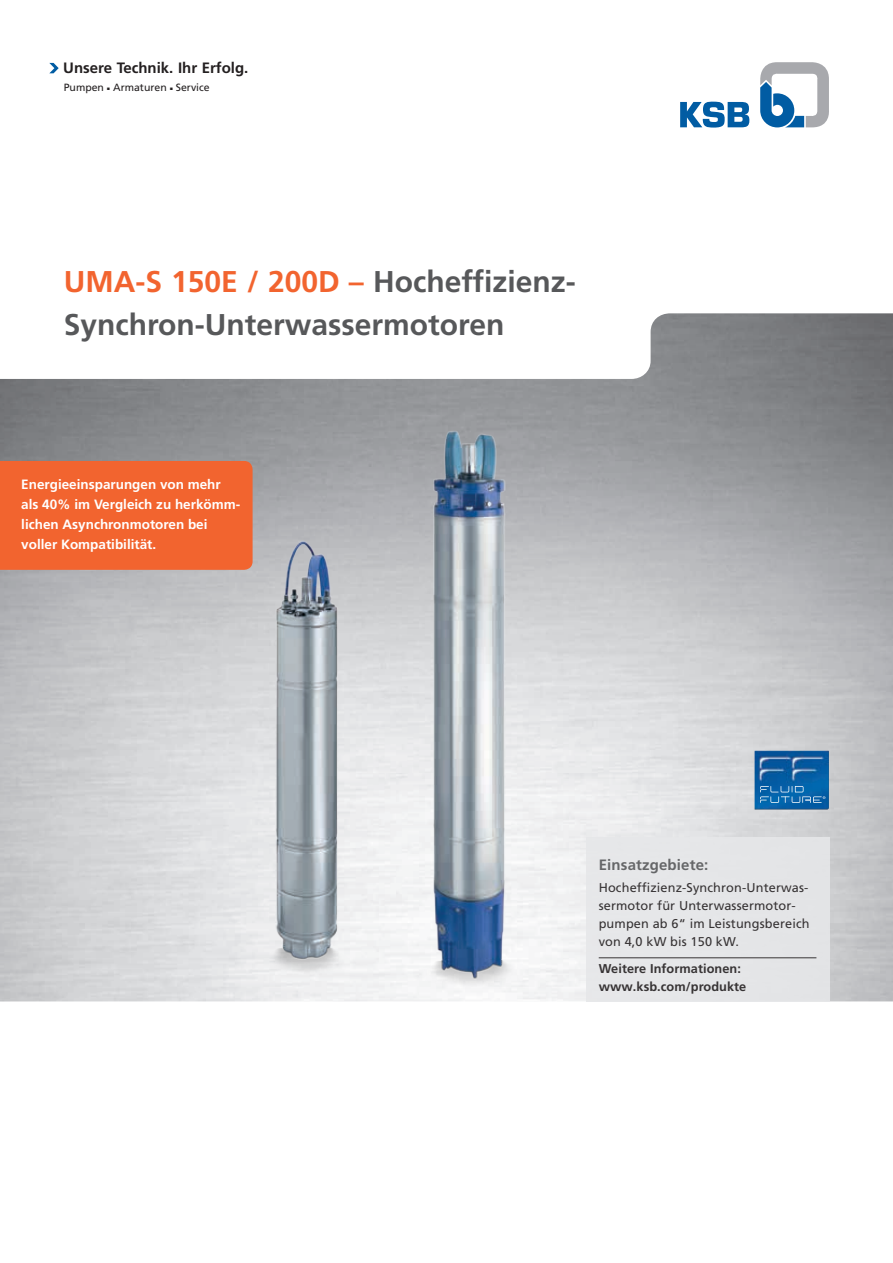
<style>
.page{position:relative;width:893px;height:1263px;background:#fff}
.page>*{position:absolute;margin:0;border:0;box-sizing:border-box;transform-origin:0 0}
.t1{font:700 30px/43.7px "Frutiger LT Pro";color:#57585a}
.t2{font:700 15px "Frutiger LT Pro";color:#231f20}
.t3{font:700 15px "Frutiger LT Pro";letter-spacing:.01em;color:#57585a}
.t4{font:700 13.5px/20.2px "Frutiger LT Pro";color:#fff}
.t5{font:12.75px/18px "Frutiger LT Pro";letter-spacing:.01em;color:#231f20}
.t6{font:700 12.75px/18px "Frutiger LT Pro";letter-spacing:.005em;color:#231f20}
.t7{font:10.5px "Frutiger LT Pro";color:#231f20}
.s1{color:#f2642f}
</style>
<div class="page">
<img style="left:0;top:313px;width:893px;height:688px">
<div style="left:586px;top:837px;width:243px;height:165px;background:#e6e7e9"></div>
<hr style="left:599px;top:957px;width:217px;height:1px;background:#231f20">
<svg style="left:760px;top:62px;width:69px;height:65px"></svg>
<svg style="left:680px;top:102px;width:69px;height:26px"></svg>
<svg style="left:49px;top:63px;width:10px;height:10px"></svg>
<img style="left:270px;top:396px;width:284px;height:603px">
<img style="left:755px;top:751px;width:74px;height:58px">
<svg style="left:760px;top:786px;width:65px;height:17px"></svg>
<div style="left:0;top:461px;width:253px;height:109px;background:#f2642f"></div>
<p class="t2" style="left:63px;top:59px;width:187px">Unsere Technik. Ihr Erfolg.</p>
<p class="t7" style="left:64px;top:81px;width:147px">Pumpen ■ Armaturen ■ Service</p>
<h1 class="t1" style="left:64px;top:259px;width:514px"><span class="s1">UMA-S 150E / 200D –</span> Hocheffizienz-<br>Synchron-Unterwassermotoren</h1>
<p class="t4" style="left:21px;top:474px;width:221px">Energieeinsparungen von mehr als 40% im Vergleich zu herkömm&shy;lichen Asynchronmotoren bei voller Kompatibilität.</p>
<p class="t3" style="left:599px;top:856px;width:111px">Einsatzgebiete:</p>
<p class="t5" style="left:599px;top:879px;width:212px">Hocheffizienz-Synchron-Unterwas&shy;sermotor für Unterwassermotor&shy;pumpen ab 6“ im Leistungsbereich von 4,0 kW bis 150 kW.</p>
<p class="t6" style="left:599px;top:959px;width:149px">Weitere Informationen: www.ksb.com/produkte</p>
</div>
